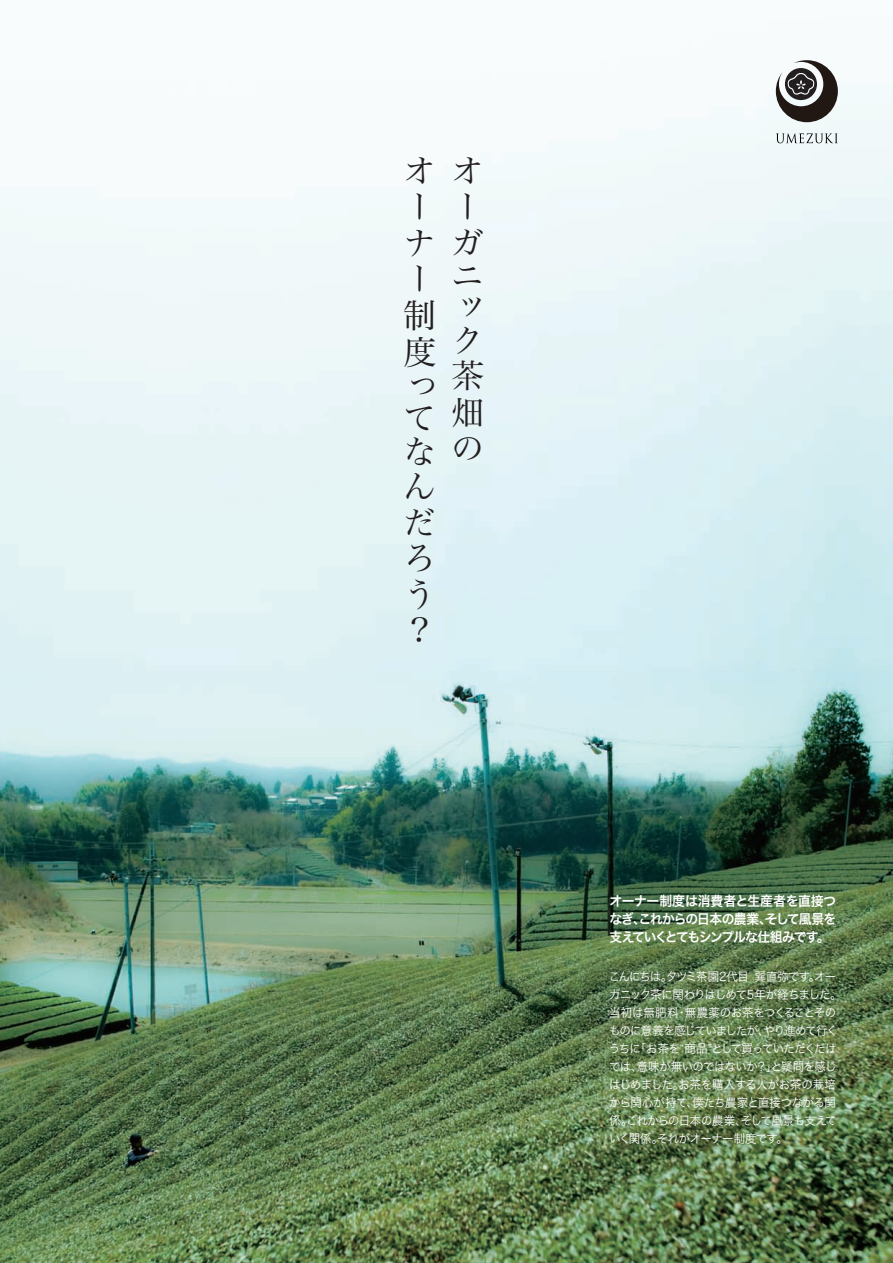
<style>
.page{position:relative;width:893px;height:1263px;background:#fff}
.page>*{position:absolute;margin:0;border:0;box-sizing:border-box;transform-origin:0 0}
.t1{font:33px/34.8px "Hira Min Pro N W3";color:#231f20}
.t2{font:13.5px/18px "Hira Kaku Pro N W6";letter-spacing:-.07em;color:#fff;text-align:justify;scale:.95 1}
.t3{font:12px/18px "Hira Kaku Pro N W3";letter-spacing:-.05em;color:#fff;scale:.95 1}
</style>
<div class="page">
<img style="left:0;top:83px;width:893px;height:1180px">
<svg style="left:776px;top:60px;width:62px;height:62px"></svg>
<svg style="left:776px;top:133px;width:62px;height:10px"></svg>
<h1 class="t1" style="left:403px;top:150px;width:34px;line-height:36.3px">オーナー制度</h1>
<h1 class="t1" style="left:403px;top:366px;width:32px">ってなんだろう？</h1>
<h1 class="t1" style="left:451px;top:150px;width:33px;line-height:36px">オーガ</h1>
<h1 class="t1" style="left:451px;top:255px;width:34px">ニック茶畑の</h1>
<p class="t2" style="left:609px;top:891px;width:240px">オーナー制度は消費者と生産者を直接つなぎ、これからの日本の農業、そして風景を支えていくとてもシンプルな仕組みです。</p>
<p class="t3" style="left:609px;top:967px;width:247px">こんにちは。タツミ茶園2代目 巽直弥です。オーガニック茶に関わりはじめて5年が経ちました。当初は無肥料・無農薬のお茶をつくることそのものに意義を感じていましたが、やり進めて行くうちに「お茶を“商品”として買っていただくだけでは、意味が無いのではないか？」と疑問を感じはじめました。お茶を購入する人がお茶の栽培から関心が持て、僕たち農家と直接つながる関係。これからの日本の農業、そして風景も支えていく関係。それがオーナー制度です。</p>
</div>
